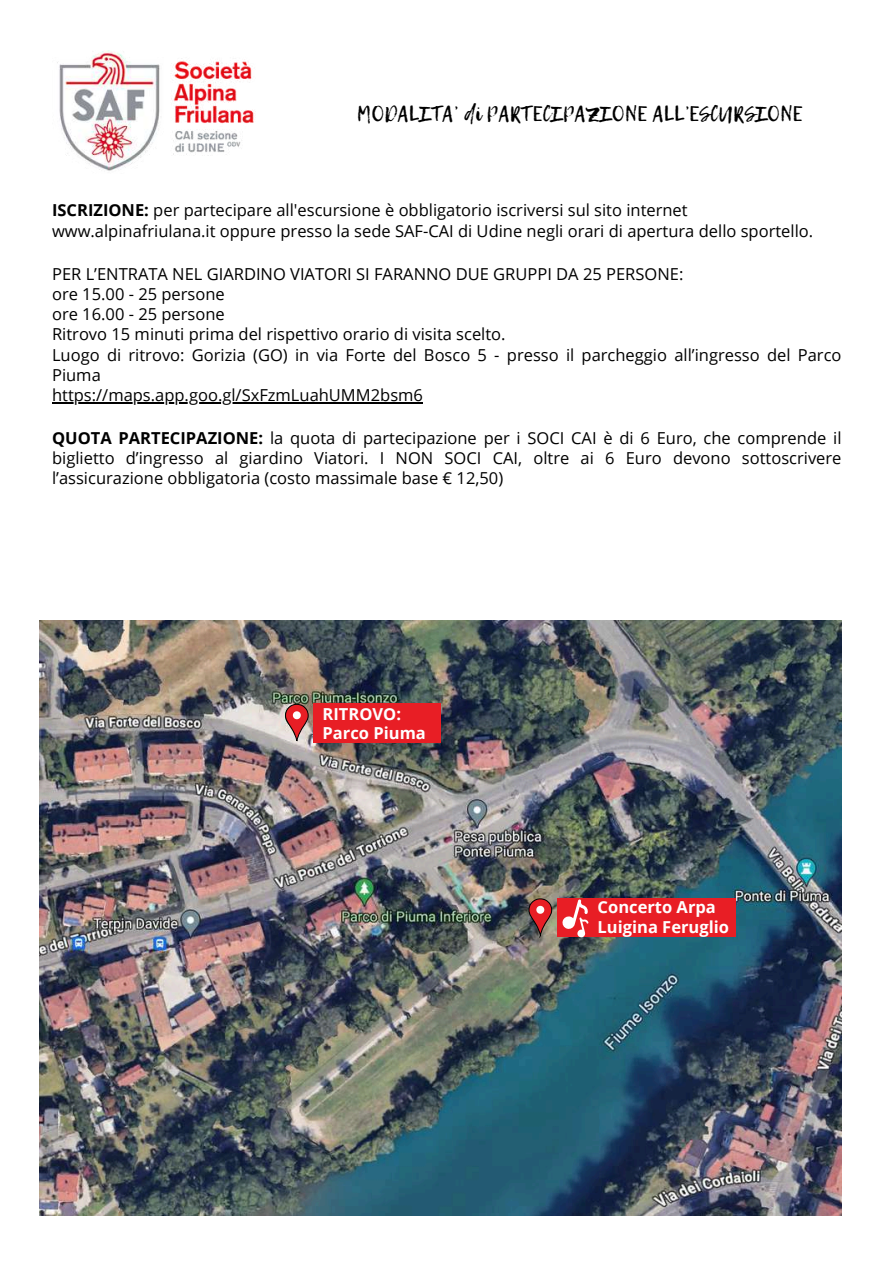
<style>
.page{position:relative;width:894px;height:1264px;background:#fff}
.page>*{position:absolute;margin:0;border:0;box-sizing:border-box;transform-origin:0 0}
.t1{font:21px "Lemon Tuesday";color:#000}
.t2{font:16.5px/20.2px "Open Sans";color:#000}
.t3{font:700 16.5px/19.2px "Open Sans";color:#fff}
.s1{font-weight:700}
</style>
<div class="page">
<img style="left:57px;top:50px;width:199px;height:121px">
<img style="left:39px;top:620px;width:802px;height:595px">
<svg style="left:285px;top:703px;width:28px;height:40px"></svg>
<div style="left:313px;top:703px;width:127px;height:40px;background:#e81e25"></div>
<div style="left:557px;top:898px;width:179px;height:38px;background:#e81e25"></div>
<svg style="left:528px;top:898px;width:60px;height:39px"></svg>
<hr style="left:52px;top:402px;width:371px;height:1px;background:#000">
<p class="t1" style="left:357px;top:98px;width:447px">MODALITA’ di PARTECIPAZIONE ALL’ESCURSIONE</p>
<p class="t2" style="left:52px;top:200px;width:762px"><span class="s1">ISCRIZIONE:</span> per partecipare all'escursione è obbligatorio iscriversi sul sito internet www.alpinafriulana.it oppure presso la sede SAF-CAI di Udine negli orari di apertura dello sportello.</p>
<p class="t2" style="left:52px;top:263px;width:790px">PER L’ENTRATA NEL GIARDINO VIATORI SI FARANNO DUE GRUPPI DA 25 PERSONE:<br>ore 15.00 - 25 persone<br>ore 16.00 - 25 persone<br>Ritrovo 15 minuti prima del rispettivo orario di visita scelto.<br>Luogo di ritrovo: Gorizia (GO) in via Forte del Bosco 5 - presso il parcheggio all’ingresso del Parco Piuma<br>https://maps.app.goo.gl/SxFzmLuahUMM2bsm6</p>
<p class="t2" style="left:52px;top:427px;width:790px;text-align:justify"><span class="s1">QUOTA PARTECIPAZIONE:</span> la quota di partecipazione per i SOCI CAI è di 6 Euro, che comprende il biglietto d’ingresso al giardino Viatori. I NON SOCI CAI, oltre ai 6 Euro devono sottoscrivere l’assicurazione obbligatoria (costo massimale base € 12,50)</p>
<p class="t3" style="left:322px;top:704px;width:105px">RITROVO:<br>Parco Piuma</p>
<p class="t3" style="left:597px;top:897px;width:133px">Concerto Arpa<br>Luigina Feruglio</p>
</div>
